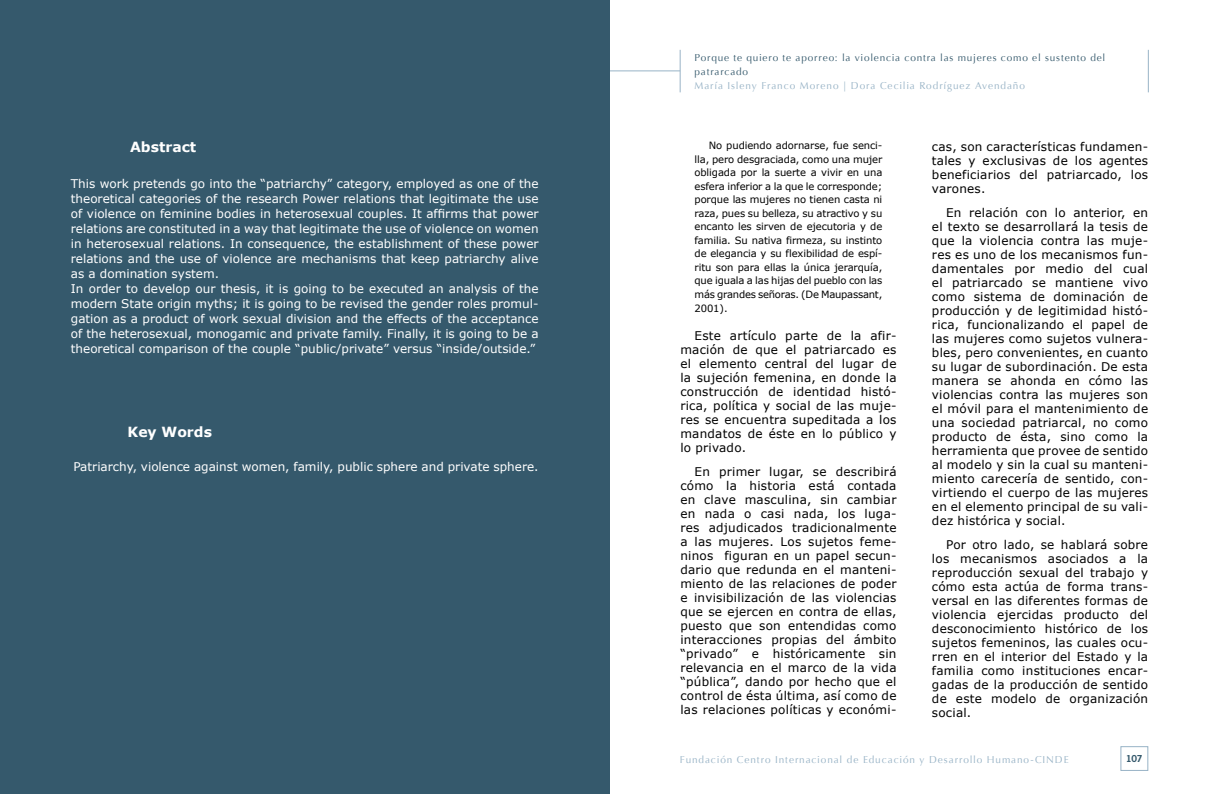
<style>
.page{position:relative;width:1219px;height:794px;background:#fff}
.page>*{position:absolute;margin:0;border:0;box-sizing:border-box;transform-origin:0 0}
.t1{font:700 14px "Verdana";color:#fff}
.t2{font:12px/14px "Verdana";letter-spacing:.02em;color:#000;text-align:justify}
.t3{font:12px/15px "Verdana";color:#fff}
.t4{font:10px/13.5px "Verdana";letter-spacing:-.02em;color:#000;text-align:justify}
.t5{font:10px "Optima";letter-spacing:.09em;color:#98b3c6}
.t6{font:10px/14px "Optima";letter-spacing:.085em;color:#35596c}
.t7{font:700 9px "News Gothic Std";color:#35596c}
</style>
<div class="page">
<hr style="left:539px;top:71px;width:141px;height:1px;background:#98b3c6">
<hr style="left:680px;top:50px;width:1px;height:42px;background:#98b3c6">
<hr style="left:1148px;top:50px;width:1px;height:42px;background:#98b3c6">
<div style="left:1121px;top:746px;width:27px;height:24px;border:1px solid #98b3c6"></div>
<div style="left:0;top:0;width:609px;height:794px;background:#35596c"></div>
<p class="t1" style="left:130px;top:137px;width:68px">Abstract</p>
<p class="t3" style="left:71px;top:176px;width:469px">This work pretends go into the “patriarchy” category, employed as one of the theoretical categories of the research Power relations that legitimate the use of violence on feminine bodies in heterosexual couples. It affirms that power relations are constituted in a way that legitimate the use of violence on women in heterosexual relations. In consequence, the establishment of these power relations and the use of violence are mechanisms that keep patriarchy alive as a domination system.<br>In order to develop our thesis, it is going to be executed an analysis of the modern State origin myths; it is going to be revised the gender roles promul&shy;gation as a product of work sexual division and the effects of the acceptance of the heterosexual, monogamic and private family. Finally, it is going to be a theoretical comparison of the couple “public/private” versus “inside/outside.”</p>
<p class="t1" style="left:128px;top:422px;width:86px">Key Words</p>
<p class="t3" style="left:73px;top:459px;width:467px">Patriarchy, violence against women, family, public sphere and private sphere.</p>
<p class="t6" style="left:694px;top:51px;width:412px">Porque te quiero te aporreo: la violencia contra las mujeres como el sustento del patrarcado</p>
<p class="t5" style="left:694px;top:80px;width:332px">María Isleny Franco Moreno | Dora Cecilia Rodríguez Avendaño</p>
<p class="t4" style="left:694px;top:139px;width:189px;text-indent:14px">No pudiendo adornarse, fue senci&shy;lla, pero desgraciada, como una mujer obligada por la suerte a vivir en una esfera inferior a la que le corresponde; porque las mujeres no tienen casta ni raza, pues su belleza, su atractivo y su encanto les sirven de ejecutoria y de familia. Su nativa firmeza, su instinto de elegancia y su flexibilidad de espí&shy;ritu son para ellas la única jerarquía, que iguala a las hijas del pueblo con las más grandes señoras. (De Maupassant, 2001).</p>
<p class="t2" style="left:680px;top:329px;width:218px;text-indent:14px">Este artículo parte de la afir&shy;mación de que el patriarcado es el elemento central del lugar de la sujeción femenina, en donde la construcción de identidad histó&shy;rica, política y social de las muje&shy;res se encuentra supeditada a los mandatos de éste en lo público y lo privado.</p>
<p class="t2" style="left:680px;top:465px;width:218px;text-indent:14px">En primer lugar, se describirá cómo la historia está contada en clave masculina, sin cambiar en nada o casi nada, los luga&shy;res adjudicados tradicionalmente a las mujeres. Los sujetos feme&shy;ninos figuran en un papel secun&shy;dario que redunda en el manteni&shy;miento de las relaciones de poder e invisibilización de las violencias que se ejercen en contra de ellas, puesto que son entendidas como interacciones propias del ámbito “privado” e históricamente sin relevancia en el marco de la vida “pública”, dando por hecho que el control de ésta última, así como de las relaciones políticas y económi-</p>
<p class="t2" style="left:932px;top:140px;width:218px">cas, son características fundamen&shy;tales y exclusivas de los agentes beneficiarios del patriarcado, los varones.</p>
<p class="t2" style="left:932px;top:205px;width:218px;text-indent:14px">En relación con lo anterior, en el texto se desarrollará la tesis de que la violencia contra las muje&shy;res es uno de los mecanismos fun&shy;damentales por medio del cual el patriarcado se mantiene vivo como sistema de dominación de producción y de legitimidad histó&shy;rica, funcionalizando el papel de las mujeres como sujetos vulnera&shy;bles, pero convenientes, en cuanto su lugar de subordinación. De esta manera se ahonda en cómo las violencias contra las mujeres son el móvil para el mantenimiento de una sociedad patriarcal, no como producto de ésta, sino como la herramienta que provee de sentido al modelo y sin la cual su manteni&shy;miento carecería de sentido, con&shy;virtiendo el cuerpo de las mujeres en el elemento principal de su vali&shy;dez histórica y social.</p>
<p class="t2" style="left:932px;top:537px;width:218px;text-indent:14px">Por otro lado, se hablará sobre los mecanismos asociados a la reproducción sexual del trabajo y cómo esta actúa de forma trans&shy;versal en las diferentes formas de violencia ejercidas producto del desconocimiento histórico de los sujetos femeninos, las cuales ocu&shy;rren en el interior del Estado y la familia como instituciones encar&shy;gadas de la producción de sentido de este modelo de organización social.</p>
<p class="t5" style="left:680px;top:754px;width:390px">Fundación Centro Internacional de Educación y Desarrollo Humano-CINDE</p>
<p class="t7" style="left:1126px;top:752px;width:18px">107</p>
</div>
